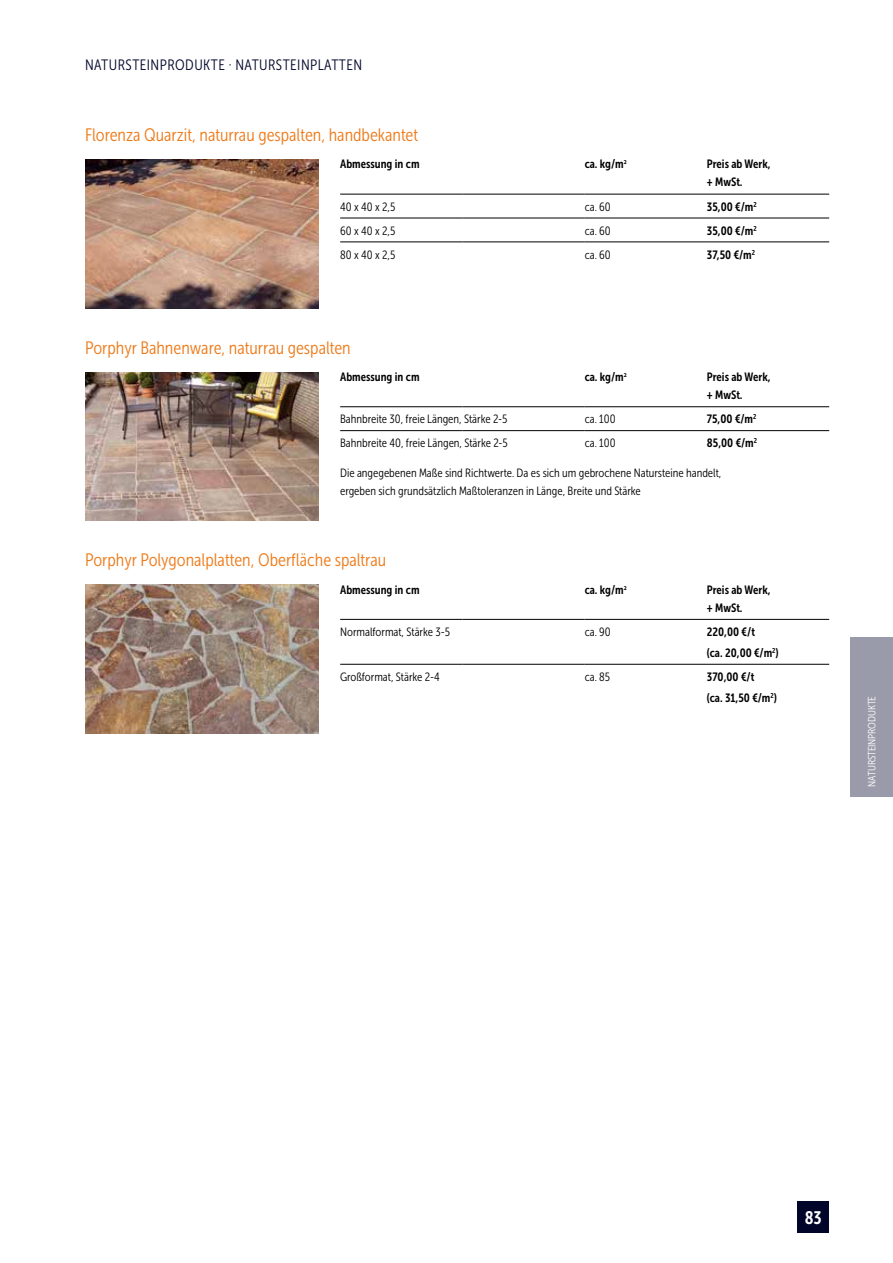
<style>
.page{position:relative;width:893px;height:1263px;background:#fff}
.page>*{position:absolute;margin:0;border:0;box-sizing:border-box;transform-origin:0 0}
.t1{font:18px "Museo Sans Cond 300";color:#ee7a19}
.t2{font:18px "Museo Sans Cond 700";color:#fff}
.t3{font:15px "Museo Sans Cond 300";letter-spacing:.03em;color:#000529}
.t4{font:12px/18px "Museo Sans Cond 300";color:#000}
.t5{font:12px/18px "Museo Sans Cond 700";color:#000}
.t6{font:10.5px "Museo Sans Cond 300";letter-spacing:-.01em;color:#fff}
</style>
<div class="page">
<div style="left:797px;top:1201px;width:32px;height:32px;background:#000529"></div>
<hr style="left:340px;top:194px;width:122px;height:1px;background:#000">
<hr style="left:462px;top:194px;width:123px;height:1px;background:#000">
<hr style="left:585px;top:194px;width:122px;height:1px;background:#000">
<hr style="left:707px;top:194px;width:122px;height:1px;background:#000">
<hr style="left:340px;top:218px;width:122px;height:1px;background:#000">
<hr style="left:462px;top:218px;width:123px;height:1px;background:#000">
<hr style="left:585px;top:218px;width:122px;height:1px;background:#000">
<hr style="left:707px;top:218px;width:122px;height:1px;background:#000">
<hr style="left:340px;top:241px;width:122px;height:1px;background:#000">
<hr style="left:462px;top:241px;width:123px;height:1px;background:#000">
<hr style="left:585px;top:241px;width:122px;height:1px;background:#000">
<hr style="left:707px;top:241px;width:122px;height:1px;background:#000">
<div style="left:850px;top:637px;width:43px;height:160px;background:#9a9baa"></div>
<img style="left:85px;top:159px;width:234px;height:149px">
<hr style="left:340px;top:406px;width:122px;height:1px;background:#000">
<hr style="left:462px;top:406px;width:123px;height:1px;background:#000">
<hr style="left:585px;top:406px;width:122px;height:1px;background:#000">
<hr style="left:707px;top:406px;width:122px;height:1px;background:#000">
<hr style="left:340px;top:430px;width:122px;height:1px;background:#000">
<hr style="left:462px;top:430px;width:123px;height:1px;background:#000">
<hr style="left:585px;top:430px;width:122px;height:1px;background:#000">
<hr style="left:707px;top:430px;width:122px;height:1px;background:#000">
<img style="left:85px;top:372px;width:234px;height:149px">
<img style="left:85px;top:585px;width:234px;height:148px">
<hr style="left:340px;top:619px;width:122px;height:1px;background:#000">
<hr style="left:462px;top:619px;width:123px;height:1px;background:#000">
<hr style="left:585px;top:619px;width:122px;height:1px;background:#000">
<hr style="left:707px;top:619px;width:122px;height:1px;background:#000">
<hr style="left:340px;top:664px;width:122px;height:1px;background:#000">
<hr style="left:462px;top:664px;width:123px;height:1px;background:#000">
<hr style="left:585px;top:664px;width:122px;height:1px;background:#000">
<hr style="left:707px;top:664px;width:122px;height:1px;background:#000">
<p class="t3" style="left:85px;top:56px;width:279px">NATURSTEINPRODUKTE · NATURSTEINPLATTEN</p>
<h1 class="t1" style="left:85px;top:125px;width:335px">Florenza Quarzit, naturrau gespalten, handbekantet</h1>
<p class="t5" style="left:340px;top:155px;width:81px">Abmessung in cm</p>
<p class="t5" style="left:585px;top:155px;width:44px">ca. kg/m<sup>2</sup></p>
<p class="t5" style="left:707px;top:155px;width:65px">Preis ab Werk, + MwSt.</p>
<p class="t4" style="left:340px;top:198px;width:57px">40 x 40 x 2,5</p>
<p class="t4" style="left:585px;top:198px;width:28px">ca. 60</p>
<p class="t5" style="left:707px;top:198px;width:51px">35,00 €/m<sup>2</sup></p>
<p class="t4" style="left:340px;top:222px;width:57px">60 x 40 x 2,5</p>
<p class="t4" style="left:585px;top:222px;width:28px">ca. 60</p>
<p class="t5" style="left:707px;top:222px;width:51px">35,00 €/m<sup>2</sup></p>
<p class="t4" style="left:340px;top:246px;width:57px">80 x 40 x 2,5</p>
<p class="t4" style="left:585px;top:246px;width:28px">ca. 60</p>
<p class="t5" style="left:707px;top:245px;width:50px">37,50 €/m<sup>2</sup></p>
<h1 class="t1" style="left:85px;top:338px;width:267px">Porphyr Bahnenware, naturrau gespalten</h1>
<p class="t5" style="left:340px;top:368px;width:81px">Abmessung in cm</p>
<p class="t5" style="left:585px;top:368px;width:44px">ca. kg/m<sup>2</sup></p>
<p class="t5" style="left:707px;top:368px;width:65px">Preis ab Werk, + MwSt.</p>
<p class="t4" style="left:340px;top:410px;width:169px">Bahnbreite 30, freie Längen, Stärke 2-5</p>
<p class="t4" style="left:585px;top:410px;width:32px">ca. 100</p>
<p class="t5" style="left:707px;top:410px;width:51px">75,00 €/m<sup>2</sup></p>
<p class="t4" style="left:340px;top:434px;width:169px">Bahnbreite 40, freie Längen, Stärke 2-5</p>
<p class="t4" style="left:585px;top:434px;width:32px">ca. 100</p>
<p class="t5" style="left:707px;top:434px;width:52px">85,00 €/m<sup>2</sup></p>
<p class="t4" style="left:340px;top:464px;width:383px">Die angegebenen Maße sind Richtwerte. Da es sich um gebrochene Natursteine handelt, ergeben sich grundsätzlich Maßtoleranzen in Länge, Breite und Stärke</p>
<h1 class="t1" style="left:85px;top:550px;width:303px">Porphyr Polygonalplatten, Oberfläche spaltrau</h1>
<p class="t5" style="left:340px;top:581px;width:81px">Abmessung in cm</p>
<p class="t5" style="left:585px;top:581px;width:44px">ca. kg/m<sup>2</sup></p>
<p class="t5" style="left:707px;top:581px;width:65px">Preis ab Werk, + MwSt.</p>
<p class="t4" style="left:340px;top:623px;width:111px">Normalformat, Stärke 3-5</p>
<p class="t4" style="left:585px;top:623px;width:28px">ca. 90</p>
<p class="t5" style="left:707px;top:621px;width:73px;line-height:21px">220,00 €/t<br>(ca. 20,00 €/m<sup>2</sup>)</p>
<p class="t4" style="left:340px;top:668px;width:101px">Großformat, Stärke 2-4</p>
<p class="t4" style="left:585px;top:668px;width:27px">ca. 85</p>
<p class="t5" style="left:707px;top:666px;width:71px;line-height:21px">370,00 €/t<br>(ca. 31,50 €/m<sup>2</sup>)</p>
<p class="t6" style="left:866px;top:787px;width:92px;rotate:-90deg">NATURSTEINPRODUKTE</p>
<h1 class="t2" style="left:805px;top:1207px;width:19px">83</h1>
</div>
